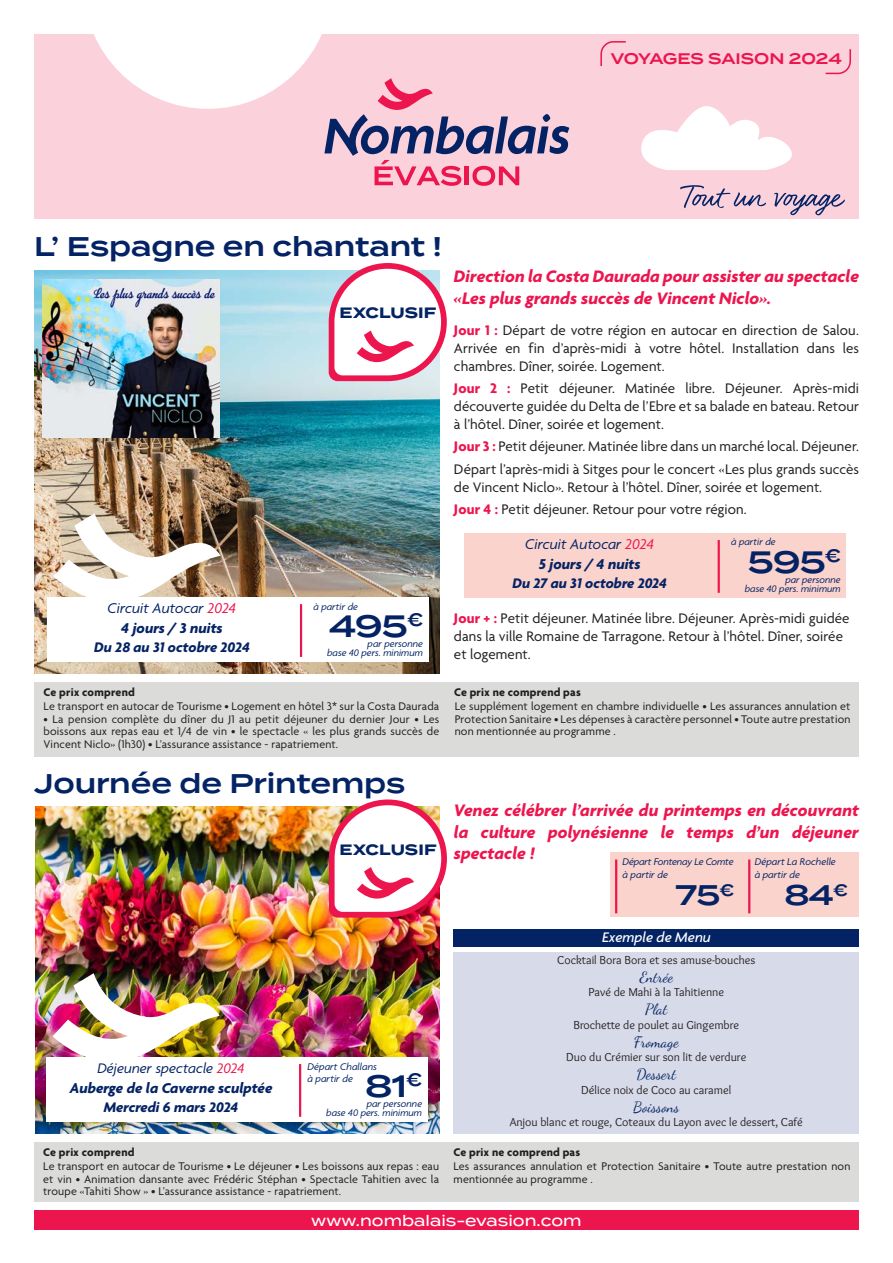
<style>
.page{position:relative;width:893px;height:1263px;background:#fff}
.page>*{position:absolute;margin:0;border:0;box-sizing:border-box;transform-origin:0 0}
.t1{font:600 30.9px "Termina";letter-spacing:-.025em;color:#042364}
.t2{font:600 28.35px "Termina";color:#042364}
.t3{font:600 27px "Termina";letter-spacing:-.005em;color:#042364}
.t4{font:italic 700 18px/21.6px "Agenda";letter-spacing:.005em;color:#ed154e;text-align:justify}
.t5{font:italic 700 15.45px "Agenda";color:#042364}
.t6{font:italic 15.45px "Agenda";color:#042364}
.t7{font:600 15.3px "Termina";color:#ed154e}
.t8{font:15px/18px "Agenda";letter-spacing:.005em;color:#231f20;text-align:justify}
.t9{font:italic 700 15px "Agenda";color:#042364}
.t10{font:15px "Dancing Script";color:#042364}
.t11{font:500 15px "Termina";color:#fff}
.t12{font:italic 15px "Agenda";color:#042364}
.t13{font:700 15px "Termina";letter-spacing:.005em;color:#042364}
.t14{font:italic 500 15px "Agenda";color:#fff}
.t15{font:12px/12.8px "Agenda";letter-spacing:.015em;color:#231f20;text-align:justify}
.t16{font:12px "Overlock";color:#231f20}
.t17{font:700 12px "Agenda";letter-spacing:.02em;color:#231f20}
.t18{font:italic 10.5px "Agenda";color:#042364}
.t19{font:italic 10.5px "Agenda";letter-spacing:-.02em;color:#042364}
.t20{font:italic 10.35px "Agenda";color:#042364}
.s1{color:#ed154e}
.s2{font-weight:700;color:#ed154e}
</style>
<div class="page">
<div style="left:610px;top:852px;width:249px;height:65px;background:#fbd3cd"></div>
<div style="left:453px;top:952px;width:406px;height:181px;background:#d7dae8"></div>
<div style="left:34px;top:34px;width:825px;height:185px;background:#fbd1dc"></div>
<svg style="left:94px;top:34px;width:475px;height:152px"></svg>
<svg style="left:641px;top:106px;width:151px;height:64px"></svg>
<svg style="left:825px;top:49px;width:26px;height:26px"></svg>
<svg style="left:600px;top:41px;width:26px;height:25px"></svg>
<svg style="left:680px;top:185px;width:86px;height:23px"></svg>
<svg style="left:774px;top:193px;width:71px;height:22px"></svg>
<div style="left:34px;top:682px;width:825px;height:74px;background:#dbdcda"></div>
<div style="left:34px;top:1142px;width:825px;height:59px;background:#dbdcda"></div>
<div style="left:34px;top:1210px;width:825px;height:19px;background:#ed154e"></div>
<img style="left:34px;top:270px;width:405px;height:404px">
<img style="left:42px;top:279px;width:177px;height:159px">
<div style="left:47px;top:597px;width:381px;height:64px;background:#fff"></div>
<hr style="left:300px;top:604px;width:2px;height:53px;background:#ed154e">
<img style="left:53px;top:513px;width:168px;height:84px">
<svg style="left:329px;top:263px;width:118px;height:118px"></svg>
<img style="left:35px;top:806px;width:404px;height:327px">
<div style="left:46px;top:1057px;width:381px;height:64px;background:#fff"></div>
<hr style="left:299px;top:1064px;width:2px;height:53px;background:#ed154e">
<img style="left:53px;top:973px;width:167px;height:84px">
<svg style="left:329px;top:799px;width:118px;height:118px"></svg>
<div style="left:454px;top:929px;width:405px;height:17px;background:#042364"></div>
<div style="left:465px;top:533px;width:381px;height:64px;background:#fbd3cd"></div>
<hr style="left:718px;top:540px;width:2px;height:53px;background:#ed154e">
<hr style="left:748px;top:859px;width:2px;height:54px;background:#ed154e">
<hr style="left:615px;top:859px;width:2px;height:54px;background:#ed154e">
<p class="t7" style="left:611px;top:47px;width:233px">VOYAGES SAISON 2024</p>
<p class="t3" style="left:34px;top:227px;width:409px">L’ Espagne en chantant !</p>
<p class="t13" style="left:339px;top:302px;width:98px">EXCLUSIF</p>
<p class="t6" style="left:108px;top:599px;width:130px">Circuit Autocar <span class="s1">2024</span></p>
<p class="t9" style="left:94px;top:639px;width:157px">Du 28 au 31 octobre 2024</p>
<p class="t5" style="left:121px;top:619px;width:103px">4 jours / 3 nuits</p>
<p class="t20" style="left:314px;top:600px;width:46px">à partir de</p>
<p class="t1" style="left:329px;top:603px;width:96px">495<sup>€</sup></p>
<p class="t20" style="left:368px;top:638px;width:57px">par personne</p>
<p class="t20" style="left:327px;top:646px;width:97px">base 40 pers. minimum</p>
<p class="t4" style="left:454px;top:267px;width:407px">Direction la Costa Daurada pour assister au spectacle «Les plus grands succès de Vincent Niclo».</p>
<p class="t8" style="left:454px;top:322px;width:407px"><span class="s2">Jour 1 :</span> Départ de votre région en autocar en direction de Salou.<br>Arrivée en fin d’après-midi à votre hôtel. Installation dans les chambres. Dîner, soirée. Logement.</p>
<p class="t8" style="left:454px;top:380px;width:407px"><span class="s2">Jour 2 :</span> Petit déjeuner. Matinée libre. Déjeuner. Après-midi découverte guidée du Delta de l’Ebre et sa balade en bateau. Retour à l’hôtel. Dîner, soirée et logement.</p>
<p class="t8" style="left:454px;top:439px;width:406px"><span class="s2">Jour 3 :</span> Petit déjeuner. Matinée libre dans un marché local. Déjeuner.</p>
<p class="t8" style="left:454px;top:461px;width:406px">Départ l’après-midi à Sitges pour le concert «Les plus grands succès de Vincent Niclo». Retour à l’hôtel. Dîner, soirée et logement.</p>
<p class="t8" style="left:454px;top:501px;width:294px"><span class="s2">Jour 4 :</span> Petit déjeuner. Retour pour votre région.</p>
<p class="t6" style="left:525px;top:535px;width:130px">Circuit Autocar <span class="s1">2024</span></p>
<p class="t9" style="left:512px;top:575px;width:156px">Du 27 au 31 octobre 2024</p>
<p class="t5" style="left:539px;top:555px;width:103px">5 jours / 4 nuits</p>
<p class="t20" style="left:731px;top:536px;width:46px">à partir de</p>
<p class="t1" style="left:748px;top:539px;width:94px">595<sup>€</sup></p>
<p class="t20" style="left:785px;top:573px;width:57px">par personne</p>
<p class="t20" style="left:745px;top:582px;width:97px">base 40 pers. minimum</p>
<p class="t8" style="left:454px;top:610px;width:397px;text-align:left"><span class="s2">Jour + :</span> Petit déjeuner. Matinée libre. Déjeuner. Après-midi guidée dans la ville Romaine de Tarragone. Retour à l’hôtel. Dîner, soirée et logement.</p>
<p class="t17" style="left:44px;top:685px;width:93px">Ce prix comprend</p>
<p class="t17" style="left:454px;top:685px;width:128px">Ce prix ne comprend pas</p>
<p class="t15" style="left:44px;top:700px;width:397px">Le transport en autocar de Tourisme • Logement en hôtel 3* sur la Costa Daurada</p>
<p class="t15" style="left:44px;top:713px;width:397px">• La pension complète du dîner du J1 au petit déjeuner du dernier Jour • Les boissons aux repas eau et 1/4 de vin • le spectacle « les plus grands succès de Vincent Niclo» (1h30) • L’assurance assistance - rapatriement.</p>
<p class="t15" style="left:455px;top:700px;width:397px">Le supplément logement en chambre individuelle • Les assurances annulation et Protection Sanitaire • Les dépenses à caractère personnel • Toute autre prestation non mentionnée au programme .</p>
<p class="t3" style="left:34px;top:763px;width:373px">Journée de Printemps</p>
<p class="t13" style="left:340px;top:838px;width:98px">EXCLUSIF</p>
<p class="t18" style="left:308px;top:1060px;width:71px">Départ Challans</p>
<p class="t18" style="left:308px;top:1072px;width:47px">à partir de</p>
<p class="t12" style="left:97px;top:1059px;width:149px">Déjeuner spectacle <span class="s1">2024</span></p>
<p class="t9" style="left:104px;top:1099px;width:136px">Mercredi 6 mars 2024</p>
<p class="t20" style="left:367px;top:1097px;width:57px">par personne</p>
<p class="t20" style="left:326px;top:1106px;width:97px">base 40 pers. minimum</p>
<p class="t1" style="left:365px;top:1063px;width:59px">81<sup>€</sup></p>
<p class="t5" style="left:70px;top:1079px;width:204px">Auberge de la Caverne sculptée</p>
<p class="t4" style="left:454px;top:801px;width:407px">Venez célébrer l’arrivée du printemps en découvrant la culture polynésienne le temps d’un déjeuner spectacle !</p>
<p class="t18" style="left:755px;top:855px;width:83px">Départ La Rochelle</p>
<p class="t18" style="left:755px;top:868px;width:47px">à partir de</p>
<p class="t19" style="left:623px;top:855px;width:113px">Départ Fontenay Le Comte</p>
<p class="t18" style="left:623px;top:868px;width:47px">à partir de</p>
<p class="t2" style="left:675px;top:874px;width:60px">75<sup>€</sup></p>
<p class="t2" style="left:784px;top:874px;width:65px">84<sup>€</sup></p>
<p class="t14" style="left:602px;top:928px;width:110px">Exemple de Menu</p>
<p class="t16" style="left:557px;top:953px;width:200px">Cocktail Bora Bora et ses amuse-bouches</p>
<p class="t10" style="left:640px;top:966px;width:35px">Entrée</p>
<p class="t16" style="left:588px;top:986px;width:137px">Pavé de Mahi à la Tahitienne</p>
<p class="t10" style="left:645px;top:998px;width:24px">Plat</p>
<p class="t16" style="left:573px;top:1018px;width:167px">Brochette de poulet au Gingembre</p>
<p class="t10" style="left:634px;top:1030px;width:46px">Fromage</p>
<p class="t16" style="left:566px;top:1050px;width:182px">Duo du Crémier sur son lit de verdure</p>
<p class="t10" style="left:637px;top:1063px;width:41px">Dessert</p>
<p class="t16" style="left:581px;top:1083px;width:152px">Délice noix de Coco au caramel</p>
<p class="t10" style="left:633px;top:1095px;width:48px">Boissons</p>
<p class="t16" style="left:510px;top:1115px;width:295px">Anjou blanc et rouge, Coteaux du Layon avec le dessert, Café</p>
<p class="t17" style="left:43px;top:1145px;width:93px">Ce prix comprend</p>
<p class="t17" style="left:453px;top:1145px;width:128px">Ce prix ne comprend pas</p>
<p class="t15" style="left:43px;top:1160px;width:397px">Le transport en autocar de Tourisme • Le déjeuner • Les boissons aux repas : eau et vin • Animation dansante avec Frédéric Stéphan • Spectacle Tahitien avec la troupe «Tahiti Show » • L’assurance assistance - rapatriement.</p>
<p class="t15" style="left:453px;top:1160px;width:398px">Les assurances annulation et Protection Sanitaire • Toute autre prestation non mentionnée au programme .</p>
<p class="t11" style="left:311px;top:1209px;width:272px">www.nombalais-evasion.com</p>
</div>
